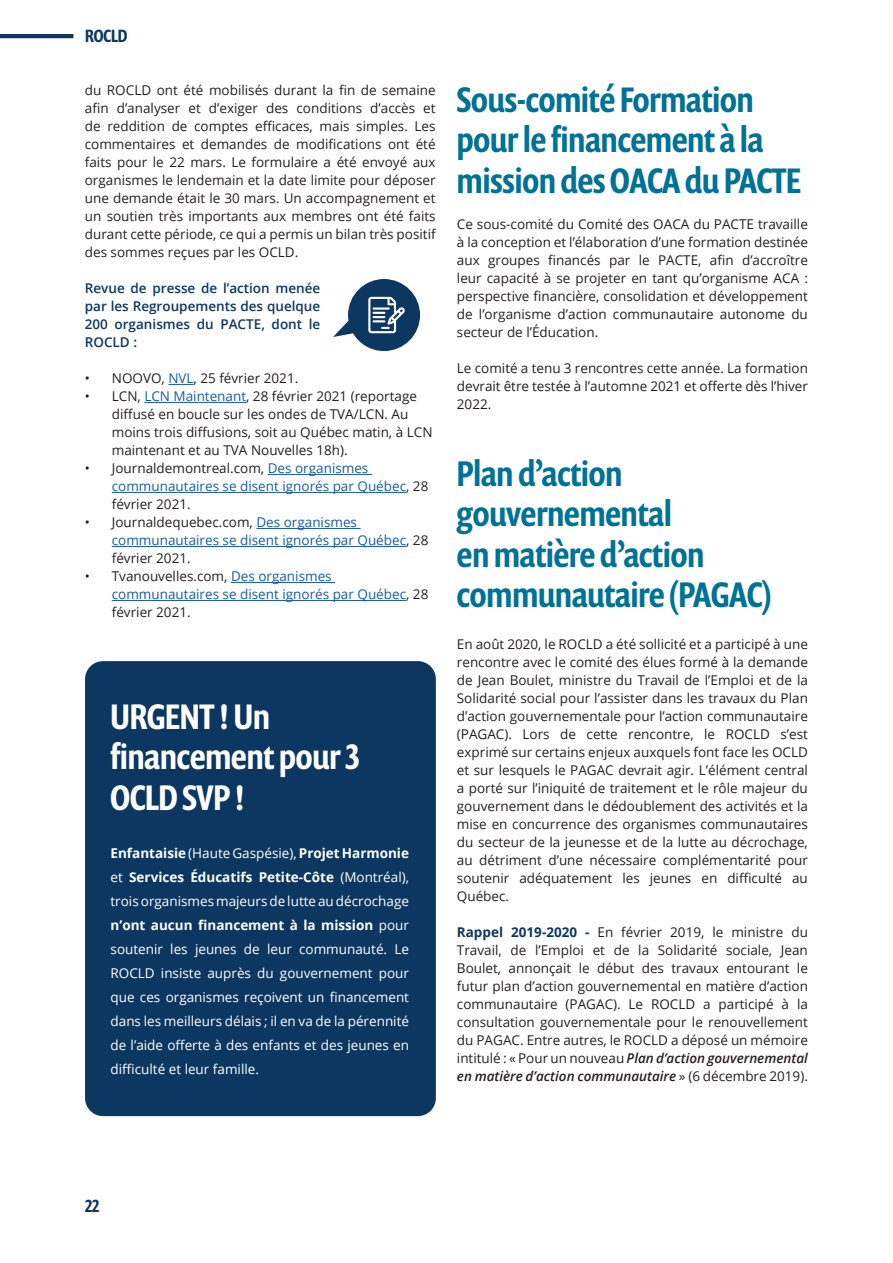
<style>
.page{position:relative;width:893px;height:1263px;background:#fff}
.page>*{position:absolute;margin:0;border:0;box-sizing:border-box;transform-origin:0 0}
.Sub_Title{font:500 36px/40.5px "Prenton RP Cond";color:#007295}
.Sub_Title-2{font:500 36px/40.5px "Prenton RP Cond";color:#fff}
.t1{font:500 18px "Prenton RP Cond";color:#0c3761}
.body_text{font:13.5px/18px "Open Sans";color:#231f20;text-align:justify}
.body_text-2{font:13.5px/24px "Open Sans";color:#fff;text-align:justify}
.t2{font:13.5px/18px "Open Sans";color:#175d9e}
.body_text-3{font:600 13.5px/18px "Open Sans";color:#0c3761;text-align:justify}
.s1{color:#175d9e}
.s2{color:#231f20}
.s3{font-weight:700}
.s4{font-weight:700;color:#0c3761}
.s5{font-weight:600;font-style:italic}
</style>
<div class="page">
<hr style="left:0;top:34px;width:73px;height:4px;background:#0c3761">
<svg style="left:168px;top:384px;width:26px;height:1px"></svg>
<hr style="left:144px;top:402px;width:102px;height:1px;background:#175d9e">
<hr style="left:268px;top:474px;width:104px;height:1px;background:#175d9e">
<hr style="left:112px;top:492px;width:294px;height:1px;background:#175d9e">
<hr style="left:256px;top:528px;width:105px;height:1px;background:#175d9e">
<hr style="left:112px;top:546px;width:294px;height:1px;background:#175d9e">
<hr style="left:231px;top:582px;width:104px;height:1px;background:#175d9e">
<hr style="left:112px;top:600px;width:294px;height:1px;background:#175d9e">
<svg style="left:333px;top:279px;width:87px;height:72px"></svg>
<div style="left:85px;top:661px;width:351px;height:455px;background:#0c3761;border-radius:18px"></div>
<h2 class="t1" style="left:85px;top:24px;width:44px">ROCLD</h2>
<p class="body_text" style="left:85px;top:81px;width:352px">du ROCLD ont été mobilisés durant la fin de semaine afin d’analyser et d’exiger des conditions d’accès et de reddition de comptes efficaces, mais simples. Les commentaires et demandes de modifications ont été faits pour le 22 mars. Le formulaire a été envoyé aux organismes le lendemain et la date limite pour déposer une demande était le 30 mars. Un accompagnement et un soutien très importants aux membres ont été faits durant cette période, ce qui a permis un bilan très positif des sommes reçues par les OCLD.</p>
<p class="body_text-3" style="left:85px;top:279px;width:237px">Revue de presse de l’action menée par les Regroupements des quelque 200 organismes du PACTE, dont le ROCLD :</p>
<p class="body_text" style="left:85px;top:369px;width:215px">• NOOVO, <span class="s1">NVL</span>, 25 février 2021.</p>
<p class="body_text" style="left:112px;top:387px;width:322px;text-align:left;text-indent:-27px">• LCN, <span class="s1">LCN Maintenant</span>, 28 février 2021 (reportage diffusé en boucle sur les ondes de TVA/LCN. Au moins trois diffusions, soit au Québec matin, à LCN maintenant et au TVA Nouvelles 18h).</p>
<p class="t2" style="left:112px;top:459px;width:318px;text-indent:-27px"><span class="s2">• Journaldemontreal.com,</span> Des organismes communautaires se disent ignorés par Québec<span class="s2">, 28 février 2021.</span></p>
<p class="t2" style="left:112px;top:513px;width:318px;text-indent:-27px"><span class="s2">• Journaldequebec.com,</span> Des organismes communautaires se disent ignorés par Québec<span class="s2">, 28 février 2021.</span></p>
<p class="t2" style="left:112px;top:567px;width:318px;text-indent:-27px"><span class="s2">• Tvanouvelles.com,</span> Des organismes communautaires se disent ignorés par Québec<span class="s2">, 28 février 2021.</span></p>
<p class="Sub_Title-2" style="left:111px;top:696px;width:250px">URGENT ! Un financement pour 3<br>OCLD SVP !</p>
<p class="body_text-2" style="left:111px;top:840px;width:300px"><span class="s3">Enfantaisie</span> (Haute Gaspésie), <span class="s3">Projet Harmonie </span>et <span class="s3">Services Éducatifs Petite-Côte</span> (Montréal), trois organismes majeurs de lutte au décrochage <span class="s3">n’ont aucun financement à la mission</span> pour soutenir les jeunes de leur communauté. Le ROCLD insiste auprès du gouvernement pour que ces organismes reçoivent un financement dans les meilleurs délais ; il en va de la pérennité de l’aide offerte à des enfants et des jeunes en difficulté et leur famille.</p>
<p class="Sub_Title" style="left:457px;top:80px;width:345px">Sous-comité Formation pour le financement à la mission des OACA du PACTE</p>
<p class="body_text" style="left:457px;top:215px;width:353px">Ce sous-comité du Comité des OACA du PACTE travaille à la conception et l’élaboration d’une formation destinée aux groupes financés par le PACTE, afin d’accroître leur capacité à se projeter en tant qu’organisme ACA : perspective financière, consolidation et développement de l’organisme d’action communautaire autonome du secteur de l’Éducation.</p>
<p class="body_text" style="left:457px;top:359px;width:353px">Le comité a tenu 3 rencontres cette année. La formation devrait être testée à l’automne 2021 et offerte dès l’hiver 2022.</p>
<p class="Sub_Title" style="left:457px;top:453px;width:316px">Plan d’action gouvernemental<br>en matière d’action communautaire (PAGAC)</p>
<p class="body_text" style="left:457px;top:635px;width:353px">En août 2020, le ROCLD a été sollicité et a participé à une rencontre avec le comité des élues formé à la demande de Jean Boulet, ministre du Travail de l’Emploi et de la Solidarité social pour l’assister dans les travaux du Plan d’action gouvernementale pour l’action communautaire (PAGAC). Lors de cette rencontre, le ROCLD s’est exprimé sur certains enjeux auxquels font face les OCLD et sur lesquels le PAGAC devrait agir. L’élément central a porté sur l’iniquité de traitement et le rôle majeur du gouvernement dans le dédoublement des activités et la mise en concurrence des organismes communautaires du secteur de la jeunesse et de la lutte au décrochage, au détriment d’une nécessaire complémentarité pour soutenir adéquatement les jeunes en difficulté au Québec.</p>
<p class="body_text" style="left:457px;top:923px;width:353px"><span class="s4">Rappel 2019-2020 -</span> En février 2019, le ministre du Travail, de l’Emploi et de la Solidarité sociale, Jean Boulet, annonçait le début des travaux entourant le futur plan d’action gouvernemental en matière d’action communautaire (PAGAC). Le ROCLD a participé à la consultation gouvernementale pour le renouvellement du PAGAC. Entre autres, le ROCLD a déposé un mémoire intitulé : « Pour un nouveau <span class="s5">Plan d’action gouvernemental en matière d’action communautaire</span> » (6 décembre 2019).</p>
<h2 class="t1" style="left:85px;top:1195px;width:16px">22</h2>
</div>
